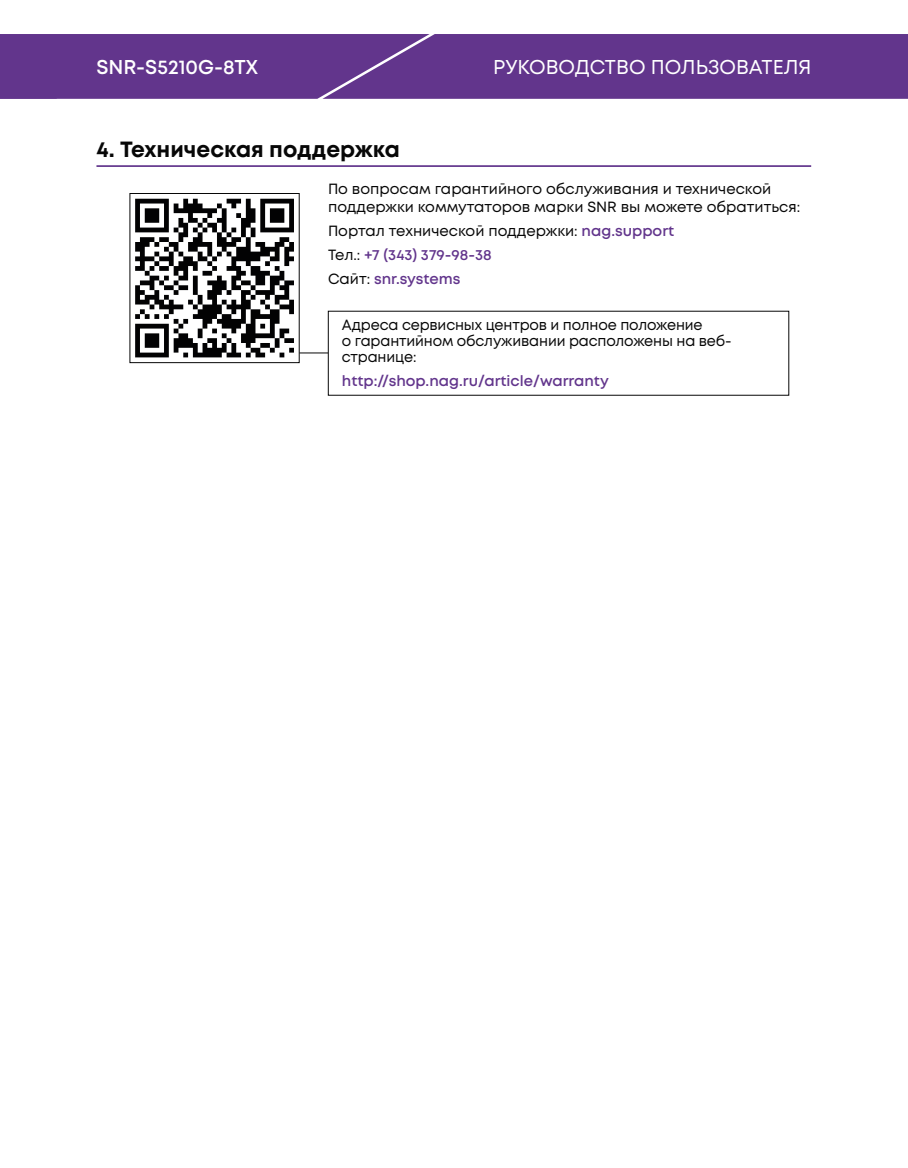
<style>
.page{position:relative;width:908px;height:1168px;background:#fff}
.page>*{position:absolute;margin:0;border:0;box-sizing:border-box;transform-origin:0 0}
.t1{font:700 22px "Mont";color:#070707}
.t2{font:20px "Mont";color:#fff}
.t3{font:600 20px "Mont";color:#fff}
.t4{font:14.8px/16px "Mont";letter-spacing:-.01em;color:#070707}
.t5{font:600 14.8px/24px "Mont";color:#62358c}
.s1{font-weight:400;color:#070707}
</style>
<div class="page">
<div style="left:0;top:34px;width:907px;height:65px;background:#62358c"></div>
<hr style="left:96px;top:165px;width:714px;height:2px;background:#62358c">
<div style="left:130px;top:193px;width:169px;height:170px;border:1px solid #070707"></div>
<svg style="left:135px;top:199px;width:193px;height:158px"></svg>
<h2 class="t3" style="left:96px;top:54px;width:163px">SNR-S5210G-8TX</h2>
<h2 class="t2" style="left:493px;top:54px;width:319px">РУКОВОДСТВО ПОЛЬЗОВАТЕЛЯ</h2>
<h1 class="t1" style="left:96px;top:135px;width:305px">4. Техническая поддержка</h1>
<p class="t4" style="left:328px;top:180px;width:473px;line-height:17.8px">По вопросам гарантийного обслуживания и технической поддержки коммутаторов марки SNR вы можете обратиться:</p>
<p class="t5" style="left:328px;top:219px;width:347px"><span class="s1">Портал технической поддержки:</span> nag.support<br><span class="s1">Тел.:</span> +7 (343) 379-98-38<br><span class="s1">Сайт:</span> snr.systems</p>
<p class="t4" style="left:342px;top:317px;width:391px">Адреса сервисных центров и полное положение<br>о гарантийном обслуживании расположены на веб&shy;странице:</p>
<p class="t5" style="left:342px;top:369px;width:268px">http://shop.nag.ru/article/warranty</p>
</div>
